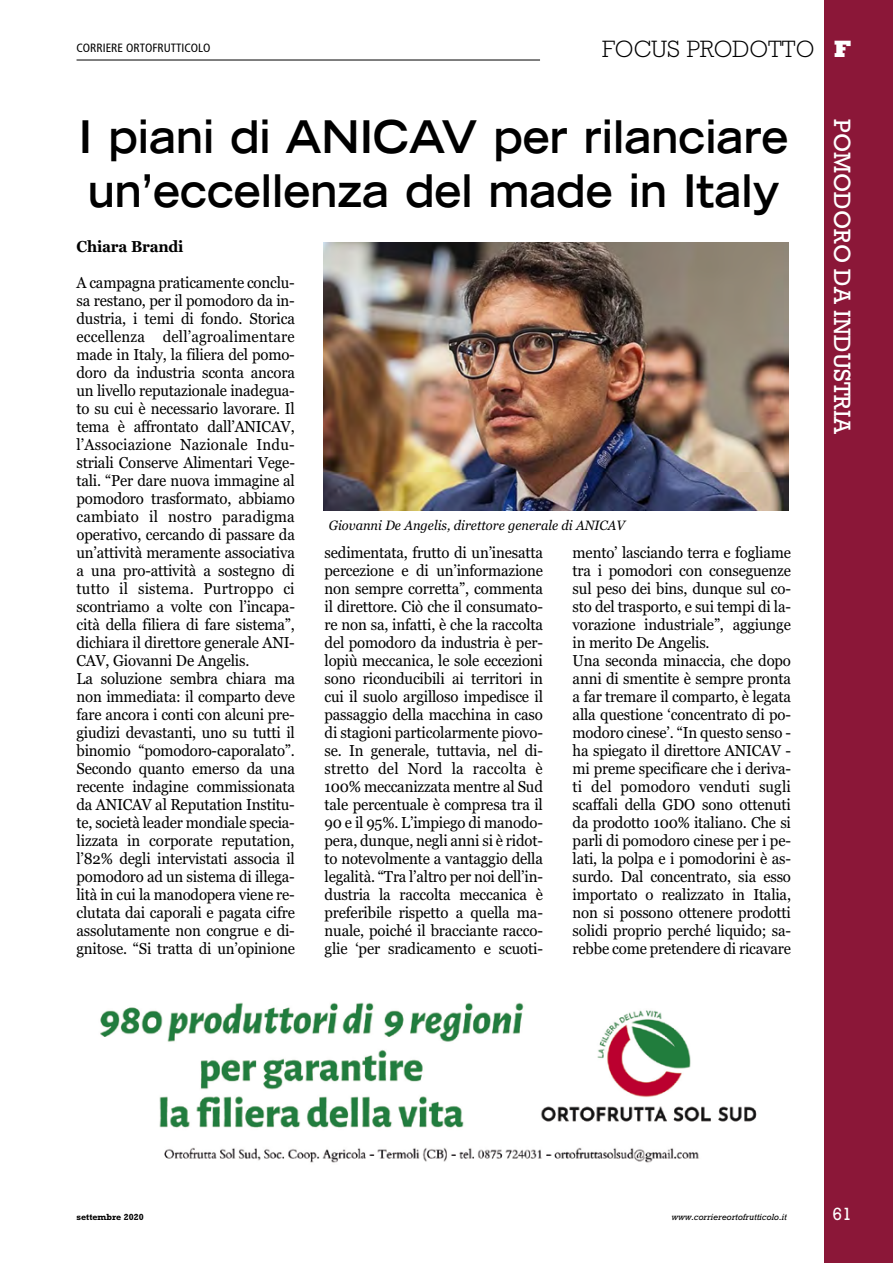
<style>
.page{position:relative;width:893px;height:1263px;background:#fff}
.page>*{position:absolute;margin:0;border:0;box-sizing:border-box;transform-origin:0 0}
.t1{font:700 expanded 45px/54px "Trade Gothic LT Std";color:#000;scale:.9 1}
.t2{font:24px "Rockwell Std";color:#fff}
.t3{font:300 24px "Rockwell Std";color:#000}
.t4{font:18px "Rockwell Std";color:#fff}
.t5{font:15.75px/18px "Georgia";letter-spacing:-.01em;color:#000;scale:.95 1}
.t6{font:700 15.75px "Georgia";letter-spacing:-.015em;color:#000;scale:.95 1}
.t7{font:italic 13.5px "Georgia";color:#000;scale:.95 1}
.t8{font:condensed 12px "Frutiger LT Std";color:#000}
.t9{font:italic 9px "Rockwell Std";color:#000}
.t10{font:700 9px "Rockwell Std";color:#000}
.s1{font-family:"Rockwell";font-weight:800;color:#fff}
</style>
<div class="page">
<div style="left:825px;top:0;width:68px;height:1263px;background:#8b1738"></div>
<hr style="left:77px;top:60px;width:463px;height:1px;background:#000">
<img style="left:323px;top:242px;width:466px;height:268px">
<img style="left:100px;top:1002px;width:657px;height:161px">
<p class="t8" style="left:77px;top:40px;width:135px">CORRIERE ORTOFRUTTICOLO</p>
<h2 class="t3" style="left:602px;top:35px;width:251px">FOCUS PRODOTTO <span class="s1">F</span></h2>
<h1 class="t1" style="left:79px;top:109px;width:790px">I piani di ANICAV per rilanciare un’eccellenza del made in Italy</h1>
<p class="t6" style="left:77px;top:235px;width:114px">Chiara Brandi</p>
<p class="t5" style="left:77px;top:273px;width:231px">A campagna praticamente conclu&shy;sa restano, per il pomodoro da in&shy;dustria, i temi di fondo. Storica eccellenza dell’agroalimentare made in Italy, la filiera del pomo&shy;doro da industria sconta ancora un livello reputazionale inadegua&shy;to su cui è necessario lavorare. Il tema è affrontato dall’ANICAV, l’Associazione Nazionale Indu&shy;striali Conserve Alimentari Vege&shy;tali. “Per dare nuova immagine al pomodoro trasformato, abbiamo cambiato il nostro paradigma operativo, cercando di passare da un’attività meramente associativa a una pro-attività a sostegno di tutto il sistema. Purtroppo ci scontriamo a volte con l’incapa&shy;cità della filiera di fare sistema”, dichiara il direttore generale ANI-CAV, Giovanni De Angelis.<br>La soluzione sembra chiara ma non immediata: il comparto deve fare ancora i conti con alcuni pre&shy;giudizi devastanti, uno su tutti il binomio “pomodoro-caporalato”.<br>Secondo quanto emerso da una recente indagine commissionata da ANICAV al Reputation Institu&shy;te, società leader mondiale specia&shy;lizzata in corporate reputation, l’82% degli intervistati associa il pomodoro ad un sistema di illega&shy;lità in cui la manodopera viene re&shy;clutata dai caporali e pagata cifre assolutamente non congrue e di&shy;gnitose. “Si tratta di un’opinione</p>
<p class="t7" style="left:329px;top:515px;width:313px">Giovanni De Angelis, direttore generale di ANICAV</p>
<p class="t5" style="left:325px;top:543px;width:231px;text-align:justify">sedimentata, frutto di un’inesatta percezione e di un’informazione non sempre corretta”, commenta il direttore. Ciò che il consumato&shy;re non sa, infatti, è che la raccolta del pomodoro da industria è per&shy;lopiù meccanica, le sole eccezioni sono riconducibili ai territori in cui il suolo argilloso impedisce il passaggio della macchina in caso di stagioni particolarmente piovo&shy;se. In generale, tuttavia, nel di&shy;stretto del Nord la raccolta è 100% meccanizzata mentre al Sud tale percentuale è compresa tra il 90 e il 95%. L’impiego di manodo&shy;pera, dunque, negli anni si è ridot&shy;to notevolmente a vantaggio della legalità. “Tra l’altro per noi dell’in&shy;dustria la raccolta meccanica è preferibile rispetto a quella ma&shy;nuale, poiché il bracciante racco&shy;glie ‘per sradicamento e scuoti-</p>
<p class="t5" style="left:573px;top:543px;width:231px">mento’ lasciando terra e fogliame tra i pomodori con conseguenze sul peso dei bins, dunque sul co&shy;sto del trasporto, e sui tempi di la&shy;vorazione industriale”, aggiunge in merito De Angelis.<br>Una seconda minaccia, che dopo anni di smentite è sempre pronta a far tremare il comparto, è legata alla questione ‘concentrato di po&shy;modoro cinese’. “In questo senso - ha spiegato il direttore ANICAV - mi preme specificare che i deriva&shy;ti del pomodoro venduti sugli scaffali della GDO sono ottenuti da prodotto 100% italiano. Che si parli di pomodoro cinese per i pe&shy;lati, la polpa e i pomodorini è as&shy;surdo. Dal concentrato, sia esso importato o realizzato in Italia, non si possono ottenere prodotti solidi proprio perché liquido; sa&shy;rebbe come pretendere di ricavare</p>
<h2 class="t2" style="left:856px;top:119px;width:317px;rotate:90deg">POMODORO DA INDUSTRIA</h2>
<p class="t10" style="left:77px;top:1212px;width:69px">settembre 2020</p>
<p class="t9" style="left:671px;top:1212px;width:117px">www.corriereortofrutticolo.it</p>
<p class="t4" style="left:832px;top:1203px;width:21px">61</p>
</div>
